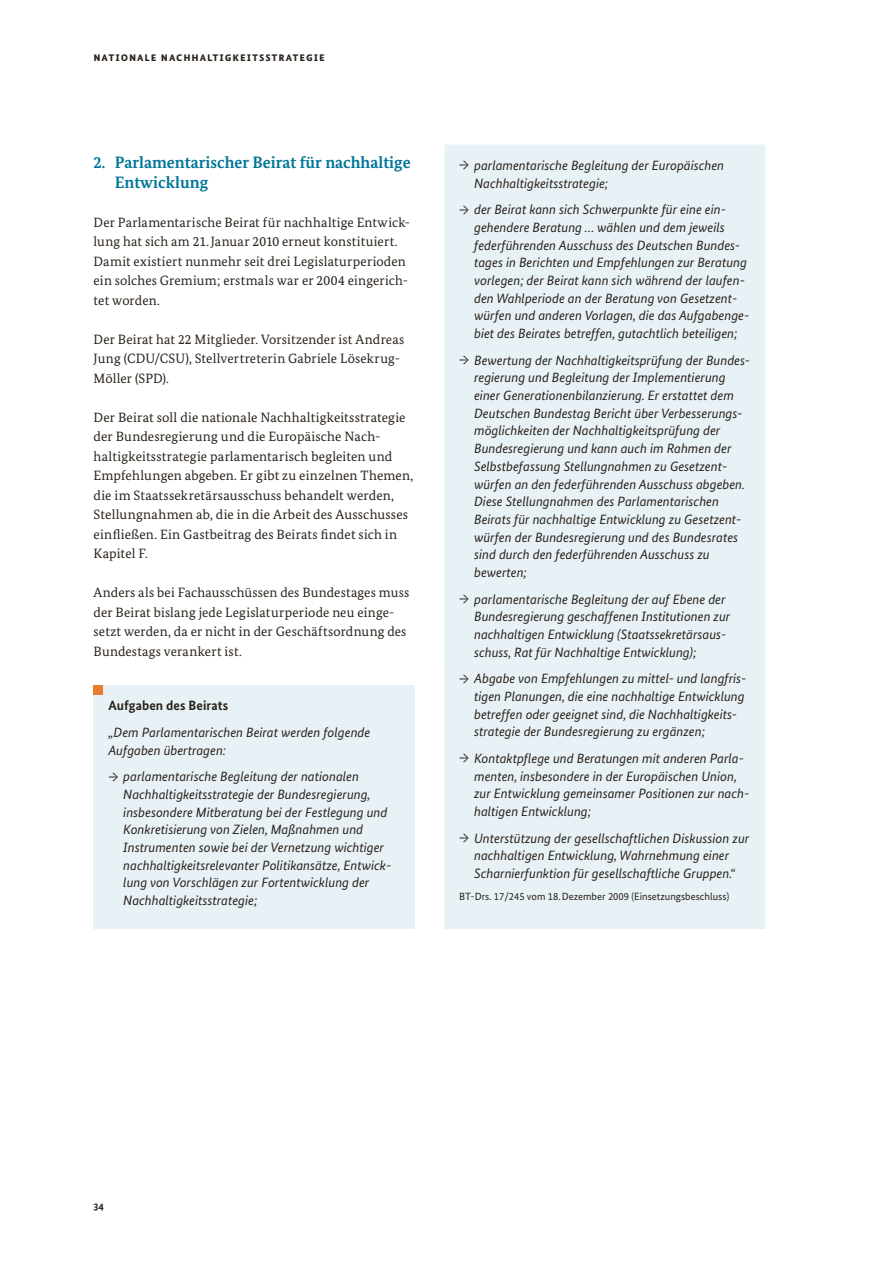
<style>
.page{position:relative;width:893px;height:1263px;background:#fff}
.page>*{position:absolute;margin:0;border:0;box-sizing:border-box;transform-origin:0 0}
.t1{font:700 16.5px/19.5px "Bundes Serif";color:#00769a}
.t2{font:italic 13.5px/17.7px "Bundes Sans";color:#29211a}
.t3{font:13.5px/19.5px "Bundes Serif";letter-spacing:.015em;color:#29211a}
.t4{font:700 13.5px "Bundes Sans";color:#29211a}
.t5{font:700 12.75px "Bundes Sans";letter-spacing:.07em;color:#29211a}
.t6{font:10.5px "Bundes Sans";color:#29211a}
.t7{font:700 10.5px "Bundes Sans";color:#29211a}
.s1{font-family:"Bundes Serif";font-style:normal;font-size:12.75px}
</style>
<div class="page">
<div style="left:444px;top:145px;width:321px;height:784px;background:#e7f1f6"></div>
<div style="left:94px;top:685px;width:321px;height:244px;background:#e7f1f6"></div>
<div style="left:94px;top:685px;width:9px;height:9px;background:#ec7b30"></div>
<p class="t5" style="left:94px;top:49px;width:233px">nationale nachhaltigkeitsstrategie</p>
<h4 class="t1" style="left:115px;top:155px;width:297px;text-indent:-21px">2. Parlamentarischer Beirat für nachhaltige<br>Entwicklung</h4>
<p class="t3" style="left:94px;top:214px;width:318px">Der Parlamentarische Beirat für nachhaltige Entwick&shy;lung hat sich am 21. Januar 2010 erneut konstituiert.<br>Damit existiert nunmehr seit drei Legislaturperioden ein solches Gremium; erstmals war er 2004 eingerich&shy;tet worden.</p>
<p class="t3" style="left:94px;top:331px;width:312px">Der Beirat hat 22 Mitglieder. Vorsitzender ist Andreas<br>Jung (CDU/CSU), Stellvertreterin Gabriele Lösekrug-<br>Möller (SPD).</p>
<p class="t3" style="left:94px;top:409px;width:321px">Der Beirat soll die nationale Nachhaltigkeitsstrategie der Bundesregierung und die Europäische Nach&shy;haltigkeitsstrategie parlamentarisch begleiten und Empfehlungen abgeben. Er gibt zu einzelnen Themen, die im Staatssekretärsausschuss behandelt werden, Stellungnahmen ab, die in die Arbeit des Ausschusses einfließen. Ein Gastbeitrag des Beirats findet sich in Kapitel F.</p>
<p class="t3" style="left:94px;top:584px;width:317px">Anders als bei Fachausschüssen des Bundestages muss der Beirat bislang jede Legislaturperiode neu einge&shy;setzt werden, da er nicht in der Geschäftsordnung des Bundestags verankert ist.</p>
<h5 class="t4" style="left:108px;top:697px;width:121px">Aufgaben des Beirats</h5>
<p class="t2" style="left:108px;top:723px;width:263px">„Dem Parlamentarischen Beirat werden folgende<br>Aufgaben übertragen:</p>
<p class="t2" style="left:123px;top:767px;width:269px;text-indent:-15px"><span class="s1">→</span> parlamentarische Begleitung der nationalen Nachhaltigkeitsstrategie der Bundesregierung, insbesondere Mitberatung bei der Festlegung und Konkretisierung von Zielen, Maßnahmen und Instrumenten sowie bei der Vernetzung wichtiger nachhaltigkeitsrelevanter Politikansätze, Entwick&shy;lung von Vorschlägen zur Fortentwicklung der Nach haltigkeitsstrategie;</p>
<p class="t2" style="left:474px;top:156px;width:252px;text-indent:-15px"><span class="s1">→</span> parlamentarische Begleitung der Europäischen<br>Nachhaltigkeitsstrategie;</p>
<p class="t2" style="left:474px;top:201px;width:277px;text-indent:-15px"><span class="s1">→</span> der Beirat kann sich Schwerpunkte für eine ein - gehendere Beratung … wählen und dem jeweils federführenden Ausschuss des Deutschen Bundes&shy;tages in Berichten und Empfehlungen zur Beratung vorlegen; der Beirat kann sich während der laufen&shy;den Wahlperiode an der Beratung von Gesetzent&shy;würfen und anderen Vorlagen, die das Aufgabenge&shy;biet des Beirates betreffen, gutachtlich beteiligen;</p>
<p class="t2" style="left:474px;top:351px;width:278px;text-indent:-15px"><span class="s1">→</span> Bewertung der Nachhaltigkeitsprüfung der Bundes&shy;regierung und Begleitung der Implementierung einer Generationenbilanzierung. Er erstattet dem Deutschen Bundestag Bericht über Verbesserungs&shy;möglichkeiten der Nachhaltigkeitsprüfung der Bundesregierung und kann auch im Rahmen der Selbstbefassung Stellungnahmen zu Gesetzent&shy;würfen an den federführenden Ausschuss abgeben.<br>Diese Stellungnahmen des Parlamentarischen Beirats für nachhaltige Entwicklung zu Gesetzent&shy;würfen der Bundesregierung und des Bundesrates sind durch den federführenden Ausschuss zu bewerten;</p>
<p class="t2" style="left:474px;top:590px;width:258px;text-indent:-15px"><span class="s1">→</span> parlamentarische Begleitung der auf Ebene der Bundesregierung geschaffenen Institutionen zur nachhaltigen Entwicklung (Staatssekretärsaus&shy;schuss, Rat für Nachhaltige Entwicklung);</p>
<p class="t2" style="left:474px;top:670px;width:274px;text-indent:-15px"><span class="s1">→</span> Abgabe von Empfehlungen zu mittel- und langfris&shy;tigen Planungen, die eine nachhaltige Entwicklung betreffen oder geeignet sind, die Nachhaltigkeits&shy;strategie der Bundesregierung zu ergänzen;</p>
<p class="t2" style="left:474px;top:749px;width:277px;text-indent:-15px"><span class="s1">→</span> Kontaktpflege und Beratungen mit anderen Parla&shy;menten, insbesondere in der Europäischen Union, zur Entwicklung gemeinsamer Positionen zur nach&shy;haltigen Entwicklung;</p>
<p class="t2" style="left:459px;top:829px;width:292px;text-align:center"><span class="s1">→</span> Unterstützung der gesellschaftlichen Diskussion zur nachhaltigen Entwicklung, Wahrnehmung einer<br>Scharnierfunktion für gesellschaftliche Gruppen.“</p>
<p class="t6" style="left:459px;top:889px;width:271px">BT-Drs. 17/245 vom 18.Dezember 2009 (Einsetzungsbeschluss)</p>
<p class="t7" style="left:94px;top:1199px;width:12px">34</p>
</div>
